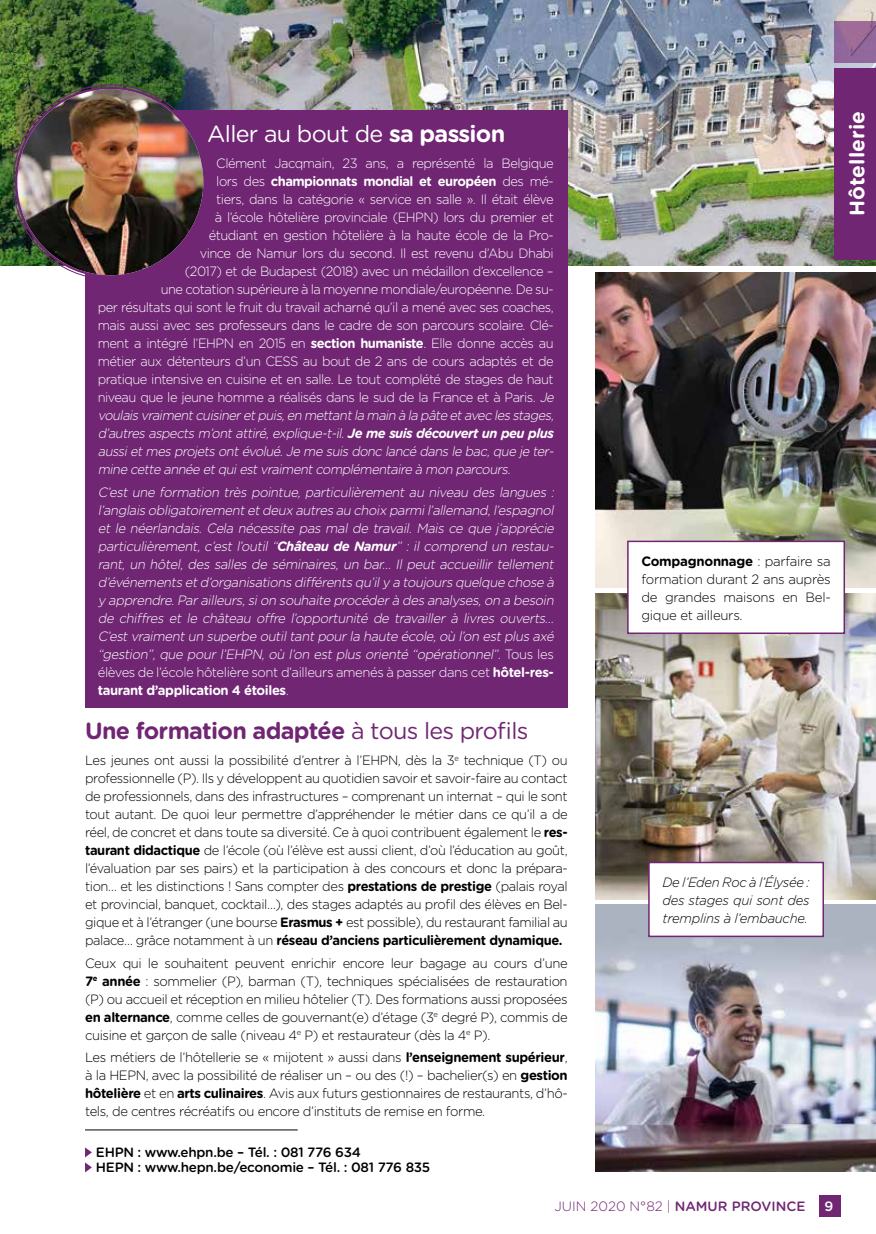
<style>
.page{position:relative;width:876px;height:1234px;background:#fff}
.page>*{position:absolute;margin:0;border:0;box-sizing:border-box;transform-origin:0 0}
.t1{font:700 23.4px "Gotham Rounded";letter-spacing:-.03em;color:#702673}
.t2{font:23.4px "Gotham Rounded";letter-spacing:-.03em;color:#fff}
.t3{font:700 21px "Gotham Rounded";color:#fff}
.t4{font:300 13.5px/18px "Gotham Rounded";letter-spacing:-.03em;color:#000;text-align:justify;scale:.96 1}
.t5{font:italic 300 13.5px/18px "Gotham Rounded";color:#fff}
.t6{font:300 13.5px "Gotham Rounded";letter-spacing:-.04em;color:#fff;scale:.96 1}
.t7{font:300 13.5px/18px "Gotham Rounded";letter-spacing:-.03em;color:#000;text-align:justify}
.t8{font:italic 300 13.5px "Gotham Rounded";color:#fff;scale:.96 1}
.t9{font:500 13.5px/15px "Gotham Rounded";letter-spacing:-.02em;color:#000}
.t10{font:italic 300 13.5px/18px "Gotham Rounded";letter-spacing:-.02em;color:#000;text-align:justify}
.t11{font:700 13.5px "Gotham Rounded";letter-spacing:-.04em;color:#fff;scale:.96 1}
.t12{font:300 13.5px "Gotham Rounded";color:#702673}
.t13{font:500 13.5px "Gotham Rounded";color:#fff}
.s1{font-weight:700}
.s2{font-weight:300}
.s3{font-style:italic}
.s4{font-style:normal}
.s5{font-weight:700;font-style:normal}
.s6{font-weight:400}
.s7{font-weight:500}
</style>
<div class="page">
<img style="left:0;top:0;width:876px;height:265px">
<img style="left:595px;top:272px;width:281px;height:315px">
<svg style="left:834px;top:21px;width:42px;height:42px;fill:#926899"></svg>
<div style="left:834px;top:68px;width:42px;height:191px;background:#702673"></div>
<img style="left:595px;top:904px;width:281px;height:267px">
<img style="left:595px;top:593px;width:281px;height:306px">
<div style="left:85px;top:110px;width:483px;height:597px;background:#702673"></div>
<div style="left:819px;top:1195px;width:21px;height:21px;background:#702673"></div>
<div style="left:628px;top:541px;width:216px;height:92px;background:#fff"></div>
<div style="left:627px;top:540px;width:218px;height:94px;border:2px solid #702673"></div>
<div style="left:649px;top:862px;width:174px;height:74px;background:#fff"></div>
<div style="left:648px;top:861px;width:176px;height:75px;border:2px solid #702673"></div>
<img style="left:17px;top:89px;width:186px;height:186px;border-radius:93px">
<hr style="left:85px;top:1129px;width:213px;height:1px;background:#000">
<svg style="left:85px;top:1147px;width:7px;height:25px"></svg>
<h1 class="t2" style="left:207px;top:117px;width:299px">Aller au bout de <span class="s1">sa passion</span></h1>
<p class="t6" style="left:216px;top:154px;width:353px">Clément Jacqmain, 23 ans, a représenté la Belgique</p>
<p class="t11" style="left:216px;top:171px;width:353px"><span class="s2">lors des</span> championnats mondial et européen <span class="s2">des mé-</span></p>
<p class="t6" style="left:216px;top:190px;width:353px">tiers, dans la catégorie « service en salle ». Il était élève</p>
<p class="t6" style="left:215px;top:208px;width:355px">à l’école hôtelière provinciale (EHPN) lors du premier et</p>
<p class="t6" style="left:209px;top:226px;width:361px">étudiant en gestion hôtelière à la haute école de la Pro-</p>
<p class="t6" style="left:200px;top:244px;width:370px">vince de Namur lors du second. Il est revenu d’Abu Dhabi</p>
<p class="t6" style="left:185px;top:262px;width:386px">(2017) et de Budapest (2018) avec un médaillon d’excellence –</p>
<p class="t6" style="left:161px;top:280px;width:411px">une cotation supérieure à la moyenne mondiale/européenne. De su-</p>
<p class="t6" style="left:98px;top:298px;width:476px">per résultats qui sont le fruit du travail acharné qu’il a mené avec ses coaches,</p>
<p class="t6" style="left:98px;top:316px;width:477px">mais aussi avec ses professeurs dans le cadre de son parcours scolaire. Clé-</p>
<p class="t6" style="left:98px;top:334px;width:476px">ment a intégré l’EHPN en 2015 en <span class="s1">section humaniste</span>. Elle donne accès au</p>
<p class="t6" style="left:98px;top:352px;width:477px">métier aux détenteurs d’un CESS au bout de 2 ans de cours adaptés et de</p>
<p class="t6" style="left:98px;top:370px;width:476px">pratique intensive en cuisine et en salle. Le tout complété de stages de haut</p>
<p class="t6" style="left:98px;top:388px;width:480px">niveau que le jeune homme a réalisés dans le sud de la France et à Paris. <span class="s3">Je</span></p>
<p class="t8" style="left:98px;top:406px;width:480px">voulaisvraimentcuisineretpuis,en mettantla main à la pâte etavec lesstages,</p>
<p class="t8" style="left:98px;top:424px;width:476px">d’autresaspectsm’ontattiré,explique-t-il.<span class="s1">Je m e suis déco u vert un p e u plus</span></p>
<p class="t8" style="left:98px;top:442px;width:480px">aussietmesprojetsontévolué.Je me suisdonc lancé dansle bac,que je ter-</p>
<p class="t8" style="left:98px;top:460px;width:434px">mine cette année etquiestvraimentcomplémentaire à mon parcours.</p>
<p class="t5" style="left:98px;top:482px;width:461px">C’est une formation très pointue, particulièrement au niveau des langues : l’anglaisobligatoirementetdeux autresau choix parmil’allemand,l’espagnol et le néerlandais. Cela nécessite pas mal de travail. Mais ce que j ’apprécie particulièrement, c’est l’outil “<span class="s1">Châ tea u de Nam ur</span> ” : il comprend un restau&shy;rant, un hôtel, des salles de séminaires, un bar… Il peut accueillir tellement d’événementsetd’organisationsdifférentsqu’ily a toujoursquelque chose à y apprendre.Parailleurs,sion souhaite procéderà desanalyses,on a besoin de chiffres et le château offre l’opportunité de travailler à livres ouverts… C’estvraimentun superbe outiltantpourla haute école,où l’on estplusaxé “gestion”, que pour l’EHPN, où l’on est plus orienté “opérationnel”. <span class="s4">To u s l e s élèves de l’école hôtelière sont d’ailleurs amenés à passer dans cet</span> <span class="s5">hôtel-res&shy;taurant d’application 4 étoiles</span><span class="s4">.</span></p>
<h1 class="t1" style="left:85px;top:713px;width:445px">Une formation adaptée <span class="s6">à tous les profils</span></h1>
<p class="t4" style="left:85px;top:750px;width:504px">Les jeunes ont aussi la possibilité d’entrer à l’EHPN, dès la 3<sup>e</sup> technique (T) ou professionnelle (P). Ils y développent au quotidien savoir et savoir-faire au contact de professionnels, dans des infrastructures – comprenant un internat – qui le sont tout autant. De quoi leur permettre d’appréhender le métier dans ce qu’il a de réel, de concret et dans toute sa diversité. Ce à quoi contribuent également le <span class="s1">res&shy;taurant didactique</span> de l’école (où l’élève est aussi client, d’où l’éducation au goût, l’évaluation par ses pairs) et la participation à des concours et donc la prépara&shy;tion… et les distinctions ! Sans compter des <span class="s1">prestations de prestige</span> (palais royal et provincial, banquet, cocktail…), des stages adaptés au profil des élèves en Bel&shy;gique et à l’étranger (une bourse <span class="s1">Erasmus +</span> est possible), du restaurant familial au palace… grâce notamment à un <span class="s1">réseau d’anciens particulièrement dynamique.</span></p>
<p class="t7" style="left:85px;top:952px;width:484px">Ceux qui le souhaitent peuvent enrichir encore leur bagage au cours d’une <span class="s1">7</span><sup>e</sup> <span class="s1">année</span> : sommelier (P), barman (T), techniques spécialisées de restauration (P) ou accueil et réception en milieu hôtelier (T). Des formations aussi proposées <span class="s1">en alternance</span>, comme celles de gouvernant(e) d’étage (3<sup>e</sup> degré P), commis de cuisine et garçon de salle (niveau 4<sup>e</sup> P) et restaurateur (dès la 4<sup>e</sup> P).</p>
<p class="t7" style="left:85px;top:1047px;width:484px">Les métiers de l’hôtellerie se « mijotent » aussi dans <span class="s1">l’enseignement supérieur</span>, à la HEPN, avec la possibilité de réaliser un – ou des (!) – bachelier(s) en <span class="s1">gestion hôtelière</span> et en <span class="s1">arts culinaires</span>. Avis aux futurs gestionnaires de restaurants, d’hô&shy;tels, de centres récréatifs ou encore d’instituts de remise en forme.</p>
<p class="t9" style="left:96px;top:1144px;width:336px">EHPN : www.ehpn.be – Tél. : 081 776 634<br>HEPN : www.hepn.be/economie – Tél. : 081 776 835</p>
<p class="t7" style="left:641px;top:551px;width:191px"><span class="s1">Compagnonnage</span> : parfaire sa formation durant 2 ans auprès de grandes maisons en Bel&shy;gique et ailleurs.</p>
<p class="t10" style="left:662px;top:872px;width:149px">De l’Eden Roc à l’Élysée : des stages qui sont des tremplins à l’embauche.</p>
<p class="t12" style="left:554px;top:1196px;width:252px">JUIN 2020 N°82 | <span class="s7">NAMUR PROVINCE</span></p>
<p class="t13" style="left:824px;top:1196px;width:10px">9</p>
<h2 class="t3" style="left:842px;top:216px;width:106px;rotate:-90deg">Hôtellerie</h2>
</div>
